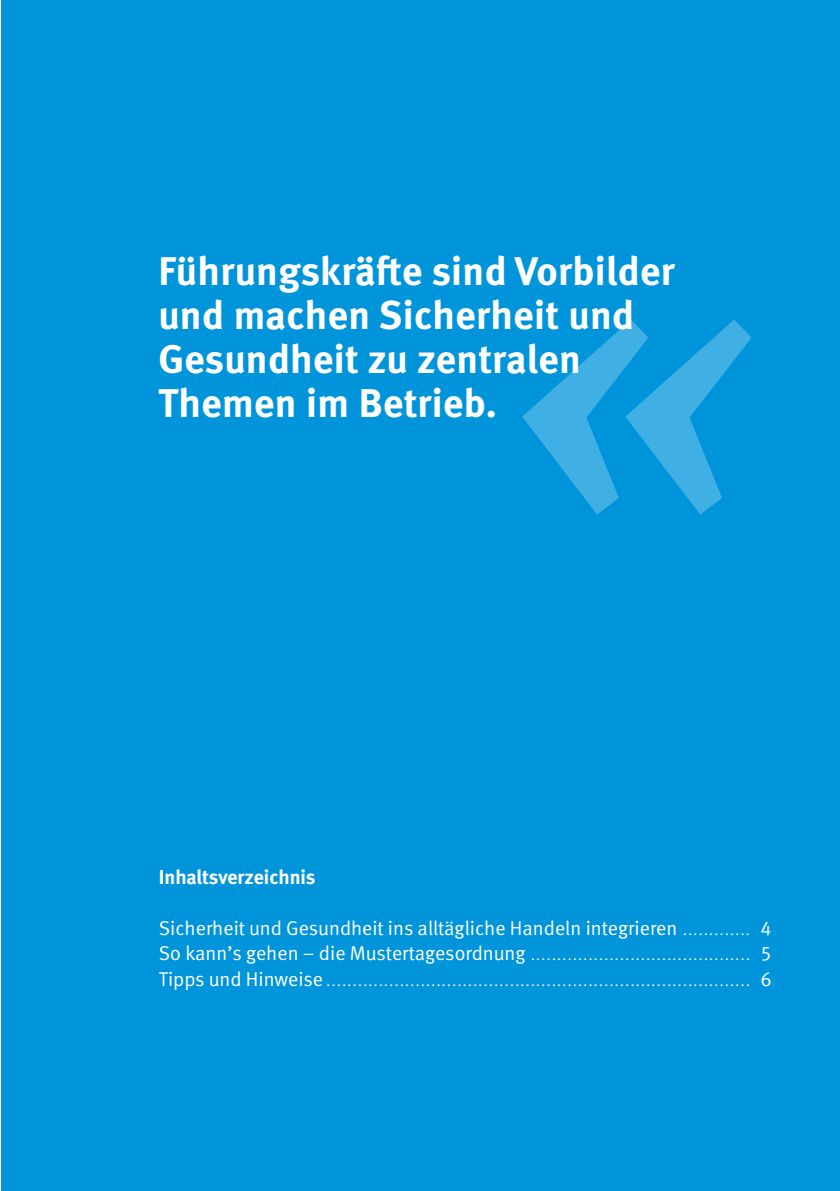
<style>
.page{position:relative;width:840px;height:1191px;background:#fff}
.page>*{position:absolute;margin:0;border:0;box-sizing:border-box;transform-origin:0 0}
.t1{font:700 40px/44px "DGUV Meta";letter-spacing:.01em;color:#fff}
.t2{font:20px "DGUV Meta";color:#fff}
.Fließtext_FT_Abstand_nach{font:700 20px "DGUV Meta";color:#fff}
.t3{font:14px "DGUV Meta";color:#fff}
.s1{font-size:14px}
.s2{font-size:20px}
</style>
<div class="page">
<div style="left:1px;top:0;width:838px;height:1191px;background:#0095db"></div>
<svg style="left:522px;top:320px;width:229px;height:194px"></svg>
<p class="t1" style="left:158px;top:250px;width:517px">Führungskräfte sind Vorbilder und machen Sicherheit und<br>Gesundheit zu zentralen</p>
<p class="t1" style="left:158px;top:382px;width:340px">Themen im Betrieb.</p>
<p class="Fließtext_FT_Abstand_nach" style="left:159px;top:864px;width:158px">Inhaltsverzeichnis</p>
<p class="t2" style="left:159px;top:916px;width:614px">Sicherheit und Gesundheit ins alltägliche Handeln integrieren <span class="s1">.............</span> 4</p>
<p class="t3" style="left:159px;top:947px;width:614px"><span class="s2">So kann’s gehen – die Mustertagesordnung</span> .......................................... <span class="s2">5</span></p>
<p class="t3" style="left:159px;top:973px;width:614px"><span class="s2">Tipps und Hinweise</span> ................................................................................. <span class="s2">6</span></p>
</div>
